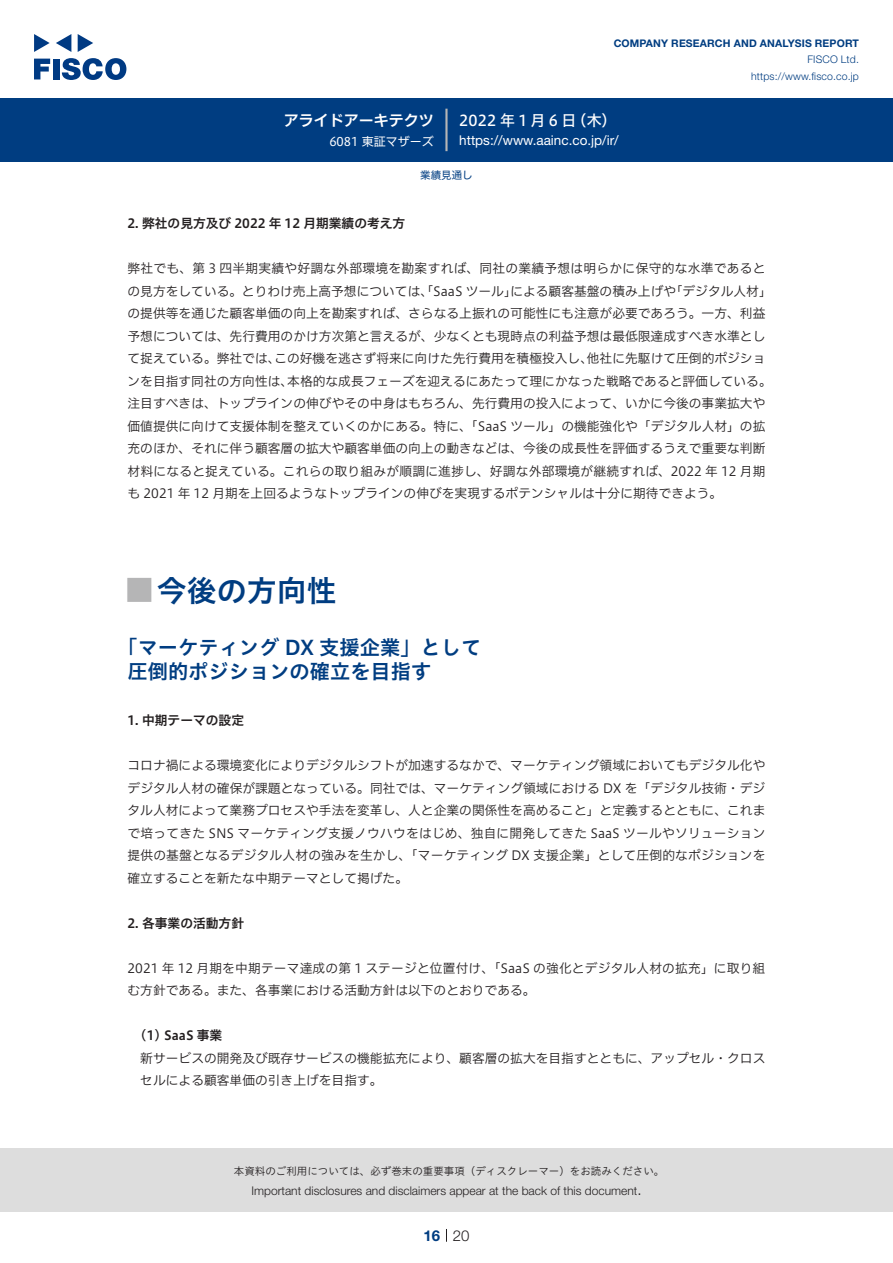
<style>
.page{position:relative;width:893px;height:1263px;background:#fff}
.page>*{position:absolute;margin:0;border:0;box-sizing:border-box;transform-origin:0 0}
.t1{font:30px "Hiragino UD Sans Std N W6";color:#003d81}
.t2{font:24px "Hiragino UD Sans Std W6";color:#b5b5b6}
.t3{font:20.25px/24px "Hiragino UD Sans Std W6";color:#003d81}
.t4{font:15px "Hiragino UD Sans F Std N W5";letter-spacing:.21em;color:#fff}
.t5{font:15px "Hiragino UD Sans F Std N W6";color:#fff}
.t6{font:300 15px "Helvetica Neue LT Std";color:#231f20}
.t7{font:700 15px "Helvetica Neue LT Std";color:#003d81}
.t8{font:13.5px "Helvetica Neue LT Std";color:#fff}
.t9{font:12.75px/22.5px "Hiragino UD Sans F Std N W3";color:#231f20}
.t10{font:12.75px/22.5px "Hiragino UD Sans F Std N W3";letter-spacing:.02em;color:#231f20}
.t11{font:12.75px "Hiragino UD Sans F Std N W6";color:#231f20}
.t12{font:300 12px "Helvetica Neue LT Std";color:#231f20}
.t13{font:12px "Hiragino UD Sans F Std N W4";color:#fff}
.t14{font:10.5px "Hiragino UD Sans Std W3";color:#231f20}
.t15{font:700 10.5px "Helvetica Neue LT Std";letter-spacing:.015em;color:#003d81}
.t16{font:300 10.5px/16.5px "Helvetica Neue LT Std";letter-spacing:.015em;color:#003d81;text-align:right}
.t17{font:10.5px "Hiragino UD Sans F Std N W4";color:#003d81}
</style>
<div class="page">
<div style="left:0;top:1148px;width:893px;height:64px;background:#ddd"></div>
<svg style="left:34px;top:59px;width:16px;height:20px"></svg>
<div style="left:53px;top:59px;width:6px;height:20px;background:#003a83"></div>
<svg style="left:62px;top:58px;width:64px;height:22px"></svg>
<svg style="left:34px;top:34px;width:16px;height:18px"></svg>
<svg style="left:78px;top:34px;width:15px;height:18px"></svg>
<svg style="left:56px;top:34px;width:15px;height:18px"></svg>
<div style="left:0;top:98px;width:893px;height:64px;background:#003d81"></div>
<hr style="left:445px;top:109px;width:3px;height:42px;background:#b5b5b6">
<svg style="left:446px;top:1229px;width:1px;height:13px"></svg>
<p class="t5" style="left:284px;top:109px;width:152px">アライドアーキテクツ</p>
<p class="t13" style="left:329px;top:132px;width:106px">6081 東証マザーズ</p>
<p class="t15" style="left:614px;top:37px;width:247px">COMPANY RESEARCH AND ANALYSIS REPORT</p>
<p class="t16" style="left:751px;top:51px;width:109px">FISCO Ltd. https://www.fisco.co j p.</p>
<p class="t4" style="left:459px;top:109px;width:119px">2022年1月6日</p>
<p class="t4" style="left:572px;top:109px;width:46px">（木(</p>
<p class="t8" style="left:459px;top:132px;width:161px">https://www.aainc. c o j p. /i r/</p>
<p class="t17" style="left:420px;top:167px;width:54px">業績見通し</p>
<p class="t11" style="left:128px;top:214px;width:279px">2. 弊社の見方及び 2022 年 12 月期業績の考え方</p>
<p class="t10" style="left:670px;top:256px;width:103px;text-indent:-542px">弊社でも、第 3 四半期実績や好調な外部環境を勘案すれば、同社の業績予想は明らかに保守的な水準であると「デジタル人材「</p>
<p class="t9" style="left:510px;top:279px;width:167px">による顧客基盤の積み上げや</p>
<p class="t9" style="left:128px;top:279px;width:391px">の見方をしている。とりわけ売上高予想については、「SaaS ツール」</p>
<p class="t9" style="left:128px;top:301px;width:639px">の提供等を通じた顧客単価の向上を勘案すれば、さらなる上振れの可能性にも注意が必要であろう。一方、利益</p>
<p class="t9" style="left:128px;top:324px;width:639px">予想については、先行費用のかけ方次第と言えるが、少なくとも現時点の利益予想は最低限達成すべき水準とし</p>
<p class="t9" style="left:587px;top:346px;width:180px">他社に先駆けて圧倒的ポジショ</p>
<p class="t9" style="left:274px;top:346px;width:320px">この好機を逃さず将来に向けた先行費用を積極投入し、</p>
<p class="t9" style="left:128px;top:346px;width:154px">て捉えている。弊社では、</p>
<p class="t9" style="left:287px;top:369px;width:486px">本格的な成長フェーズを迎えるにあたって理にかなった戦略であると評価している。</p>
<p class="t9" style="left:128px;top:369px;width:639px">ンを目指す同社の方向性は、<br>注目すべきは、トップラインの伸びやその中身はもちろん、先行費用の投入によって、いかに今後の事業拡大や価値提供に向けて支援体制を整えていくのかにある。特に、「SaaS ツール」の機能強化や「デジタル人材」の拡充のほか、それに伴う顧客層の拡大や顧客単価の向上の動きなどは、今後の成長性を評価するうえで重要な判断材料になると捉えている。これらの取り組みが順調に進捗し、好調な外部環境が継続すれば、2022 年 12 月期も 2021 年 12 月期を上回るようなトップラインの伸びを実現するポテンシャルは十分に期待できよう。</p>
<h1 class="t1" style="left:157px;top:567px;width:181px">今後の方向性</h1>
<h2 class="t2" style="left:128px;top:572px;width:25px">█</h2>
<h3 class="t3" style="left:128px;top:635px;width:355px;text-indent:-10px">「マーケティング DX 支援企業」として圧倒的ポジションの確立を目指す</h3>
<p class="t11" style="left:128px;top:711px;width:118px">1. 中期テーマの設定</p>
<p class="t9" style="left:128px;top:754px;width:639px;text-align:justify">コロナ禍による環境変化によりデジタルシフトが加速するなかで、マーケティング領域においてもデジタル化やデジタル人材の確保が課題となっている。同社では、マーケティング領域における DX を「デジタル技術・デジタル人材によって業務プロセスや手法を変革し、人と企業の関係性を高めること」と定義するとともに、これまで培ってきた SNS マーケティング支援ノウハウをはじめ、独自に開発してきた SaaS ツールやソリューション提供の基盤となるデジタル人材の強みを生かし、「マーケティング DX 支援企業」として圧倒的なポジションを確立することを新たな中期テーマとして掲げた。</p>
<p class="t11" style="left:128px;top:913px;width:118px">2. 各事業の活動方針</p>
<p class="t9" style="left:128px;top:956px;width:639px">2021 年 12 月期を中期テーマ達成の第 1 ステージと位置付け、「SaaS の強化とデジタル人材の拡充」に取り組む方針である。また、各事業における活動方針は以下のとおりである。</p>
<p class="t11" style="left:140px;top:1026px;width:84px">1( ) SaaS 事業</p>
<p class="t9" style="left:140px;top:1046px;width:627px">新サービスの開発及び既存サービスの機能拡充により、顧客層の拡大を目指すとともに、アップセル・クロスセルによる顧客単価の引き上げを目指す。</p>
<p class="t14" style="left:234px;top:1163px;width:432px">本資料のご利用については、必ず巻末の重要事項（ディスクレーマー）をお読みください。</p>
<p class="t6" style="left:637px;top:1180px;width:6px">.</p>
<p class="t12" style="left:251px;top:1183px;width:387px">Important disclosures and disclaimers appear at the back of this document</p>
<p class="t7" style="left:423px;top:1226px;width:18px">16</p>
<p class="t6" style="left:453px;top:1226px;width:18px">20</p>
</div>
